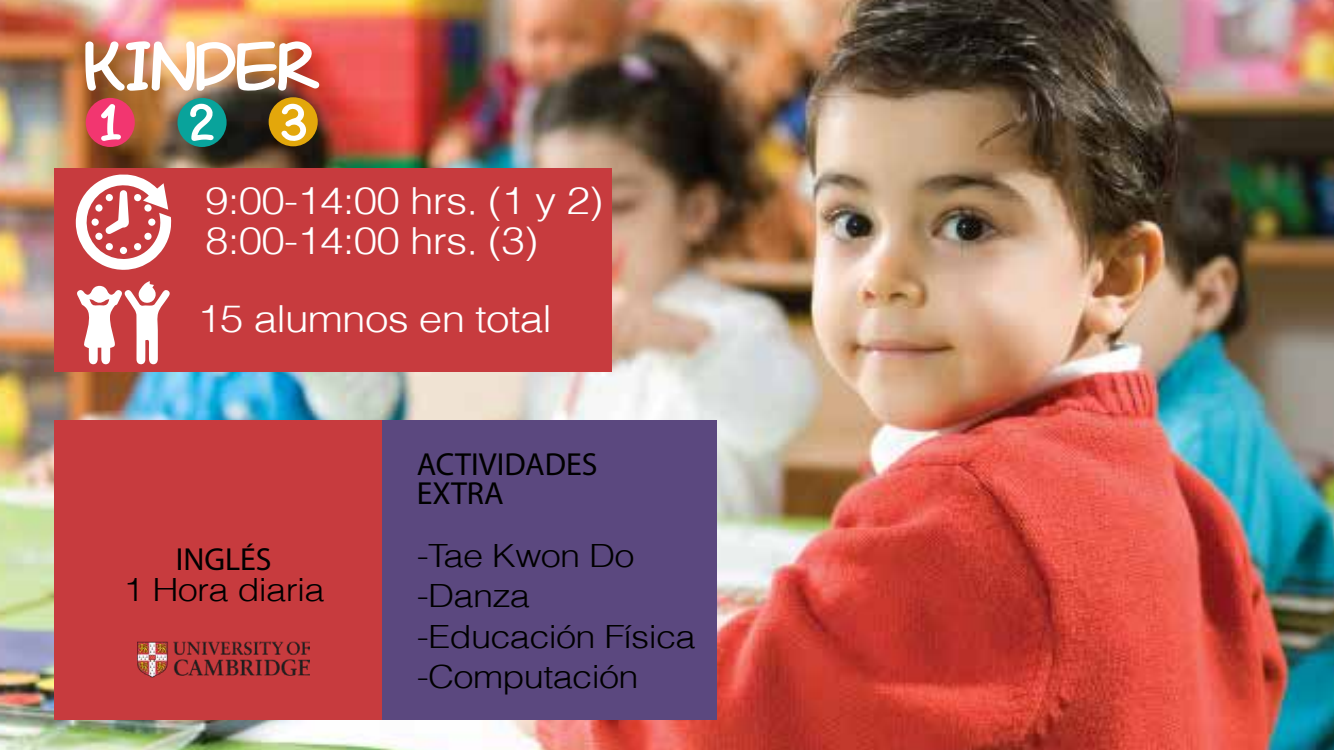
<style>
.page{position:relative;width:1334px;height:750px;background:#fff}
.page>*{position:absolute;margin:0;border:0;box-sizing:border-box;transform-origin:0 0}
.t1{font:71.4px "Luxschool";letter-spacing:-.02em;color:#fff;scale:1.13 1}
.t2{font:53.2px "Luxschool";color:#fff;scale:1.13 1}
.t3{font:300 37.3px/40.5px "Helv";letter-spacing:-.02em;color:#fff;scale:1.13 1}
.t4{font:300 32px/40.5px "Helv";letter-spacing:-.02em;color:#000;scale:1.13 1}
.t5{font:32px/28.8px "Myriad Pro";color:#000}
</style>
<div class="page">
<img style="left:0;top:0;width:1334px;height:750px">
<div style="left:54px;top:420px;width:334px;height:299px;background:#c73b3e"></div>
<div style="left:54px;top:168px;width:558px;height:204px;background:#c73b3e"></div>
<div style="left:382px;top:420px;width:335px;height:299px;background:#5b487f"></div>
<svg style="left:76px;top:174px;width:95px;height:96px"></svg>
<div style="left:148px;top:219px;width:7px;height:7px;background:#fff;border-radius:50%"></div>
<div style="left:120px;top:247px;width:7px;height:7px;background:#fff;border-radius:50%"></div>
<div style="left:92px;top:219px;width:7px;height:7px;background:#fff;border-radius:50%"></div>
<div style="left:106px;top:194px;width:7px;height:7px;background:#fff;border-radius:50%"></div>
<div style="left:95px;top:204px;width:8px;height:8px;background:#fff;border-radius:50%"></div>
<div style="left:144px;top:204px;width:8px;height:8px;background:#fff;border-radius:50%"></div>
<div style="left:134px;top:243px;width:7px;height:7px;background:#fff;border-radius:50%"></div>
<div style="left:95px;top:233px;width:8px;height:7px;background:#fff;border-radius:50%"></div>
<div style="left:106px;top:243px;width:7px;height:7px;background:#fff;border-radius:50%"></div>
<div style="left:134px;top:194px;width:7px;height:7px;background:#fff;border-radius:50%"></div>
<div style="left:144px;top:233px;width:8px;height:7px;background:#fff;border-radius:50%"></div>
<svg style="left:77px;top:281px;width:93px;height:83px"></svg>
<img style="left:138px;top:641px;width:171px;height:105px">
<div style="left:86px;top:98px;width:49px;height:49px;background:#f23670;border-radius:50%"></div>
<div style="left:178px;top:98px;width:49px;height:49px;background:#09a39b;border-radius:50%"></div>
<div style="left:269px;top:97px;width:49px;height:49px;background:#e3a70b;border-radius:50%"></div>
<h1 class="t1" style="left:84px;top:38px;width:211px">KINDER</h1>
<h2 class="t2" style="left:100px;top:102px;width:22px">1</h2>
<h2 class="t2" style="left:189px;top:102px;width:107px">2 3</h2>
<p class="t3" style="left:205px;top:179px;width:354px">9:00-14:00 hrs. (1 y 2)<br>8:00-14:00 hrs. (3)</p>
<p class="t3" style="left:198px;top:297px;width:315px">15 alumnos en total</p>
<p class="t5" style="left:176px;top:544px;width:97px">INGLÉS</p>
<p class="t4" style="left:124px;top:569px;width:179px">1 Hora diaria</p>
<p class="t5" style="left:417px;top:450px;width:182px">ACTIVIDADES<br>EXTRA</p>
<p class="t4" style="left:417px;top:534px;width:248px">-Tae Kwon Do -Danza -Educación Física -Computación</p>
</div>
